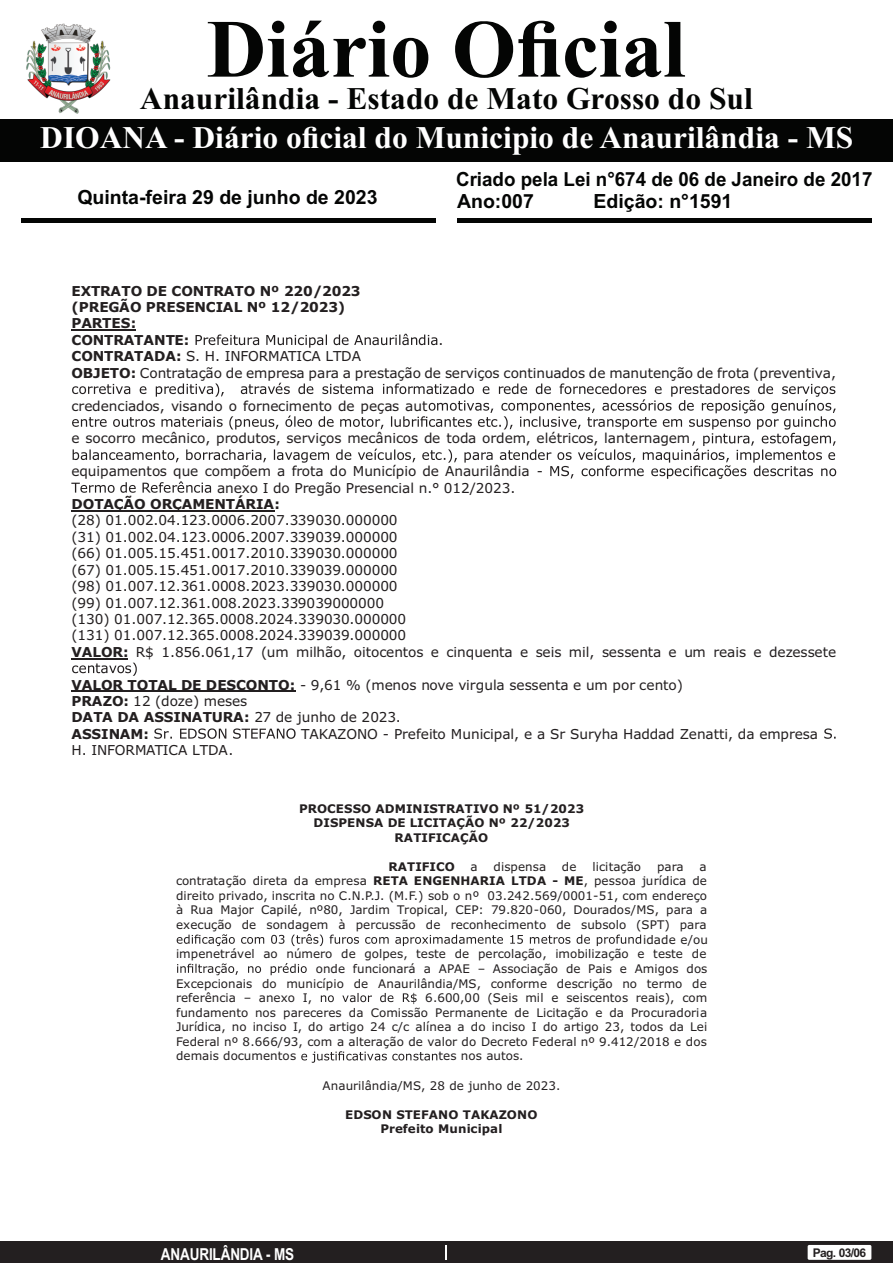
<style>
.page{position:relative;width:893px;height:1263px;background:#fff}
.page>*{position:absolute;margin:0;border:0;box-sizing:border-box;transform-origin:0 0}
.t1{font:700 82.5px "Times New Roman";color:#040504}
.t2{font:700 31.5px "Times New Roman";color:#fff}
.t3{font:700 31.5px "Times New Roman";color:#040504}
.t4{font:700 19.5px/21.8px "Arial";color:#040504;scale:.96 1}
.t5{font:700 19.5px "Arial";color:#040504}
.t6{font:700 16.5px "Arial Narrow";letter-spacing:-.01em;color:#fff}
.t7{font:13.65px/16.5px "Verdana";color:#231f20}
.t8{font:700 13.65px/16.5px "Verdana";letter-spacing:-.01em;color:#231f20}
.t9{font:700 12px "Arial";letter-spacing:-.055em;color:#231f20}
.t10{font:11.85px/14.5px "Verdana";color:#231f20;text-align:justify}
.t11{font:700 11.85px/14.5px "Verdana";color:#231f20;text-align:center}
.s1{font-weight:700}
</style>
<div class="page">
<div style="left:0;top:1242px;width:893px;height:21px;background:#231f20"></div>
<svg style="left:446px;top:1245px;width:1px;height:15px"></svg>
<div style="left:808px;top:1245px;width:63px;height:15px;background:#fff;border-radius:2px"></div>
<div style="left:0;top:119px;width:893px;height:42px;background:#040504"></div>
<hr style="left:21px;top:218px;width:415px;height:4px;background:#040504">
<hr style="left:457px;top:218px;width:415px;height:4px;background:#040504">
<img style="left:26px;top:23px;width:85px;height:91px">
<hr style="left:71px;top:329px;width:65px;height:2px;background:#231f20">
<svg style="left:196px;top:334px;width:241px;height:14px"></svg>
<svg style="left:71px;top:383px;width:765px;height:110px"></svg>
<hr style="left:71px;top:510px;width:203px;height:1px;background:#231f20">
<hr style="left:71px;top:658px;width:57px;height:1px;background:#231f20">
<svg style="left:72px;top:663px;width:65px;height:13px"></svg>
<hr style="left:71px;top:691px;width:224px;height:1px;background:#231f20">
<svg style="left:154px;top:728px;width:18px;height:11px"></svg>
<svg style="left:180px;top:728px;width:116px;height:11px"></svg>
<svg style="left:824px;top:728px;width:12px;height:11px"></svg>
<svg style="left:177px;top:934px;width:464px;height:12px"></svg>
<svg style="left:177px;top:963px;width:130px;height:12px"></svg>
<svg style="left:321px;top:993px;width:96px;height:11px"></svg>
<svg style="left:301px;top:1051px;width:136px;height:12px"></svg>
<h1 class="t1" style="left:207px;top:21px;width:480px">Diário Oficial</h1>
<h2 class="t3" style="left:140px;top:88px;width:614px">Anaurilândia - Estado de Mato Grosso do Sul</h2>
<h2 class="t2" style="left:40px;top:126px;width:814px">DIOANA - Diário oficial do Municipio de Anaurilândia - MS</h2>
<h3 class="t5" style="left:77px;top:190px;width:302px">Quinta-feira 29 de junho de 2023</h3>
<h3 class="t4" style="left:456px;top:170px;width:435px">Criado pela Lei n°674 de 06 de Janeiro de 2017<br>Ano:007</h3>
<h3 class="t5" style="left:593px;top:193px;width:140px">Edição: n°1591</h3>
<p class="t8" style="left:71px;top:284px;width:291px">EXTRATO DE CONTRATO Nº 220/2023 (PREGÃO PRESENCIAL Nº 12/2023)<br>PARTES:<br>CONTRATANTE:</p>
<p class="t7" style="left:438px;top:333px;width:6px">.</p>
<p class="t7" style="left:71px;top:349px;width:766px"><span class="s1">CONTRATADA:</span> S. H. INFORMATICA LTDA<br><span class="s1">OBJETO:</span> Contratação de empresa para a prestação de serviços continuados de manutenção de frota (preventiva,</p>
<p class="t7" style="left:71px;top:398px;width:358px">credenciados, visando o fornecimento de peças aut</p>
<p class="t7" style="left:71px;top:431px;width:620px">e socorro mecânico, produtos, serviços mecânicos de toda ordem, elétricos, lanternagem</p>
<p class="t7" style="left:217px;top:464px;width:327px;text-indent:-146px">equipamentos que compõem a frota do Município de Anaurilândia - anexo I do Pregão Presencial n.° 012/2023.</p>
<p class="t8" style="left:71px;top:497px;width:210px">DOTAÇÃO ORÇAMENTÁRIA:</p>
<p class="t7" style="left:71px;top:513px;width:766px">(28) 01.002.04.123.0006.2007.339030.000000<br>(31) 01.002.04.123.0006.2007.339039.000000<br>(66) 01.005.15.451.0017.2010.339030.000000<br>(67) 01.005.15.451.0017.2010.339039.000000<br>(98) 01.007.12.361.0008.2023.339030.000000<br>(99) 01.007.12.361.008.2023.339039000000<br>(130) 01.007.12.365.0008.2024.339030.000000<br>(131) 01.007.12.365.0008.2024.339039.000000<br><span class="s1">VALOR:</span> R$ 1.856.061,17 (um milhão, oitocentos e cinquenta e seis mil, sessenta e um reais e dezessete</p>
<p class="t7" style="left:71px;top:678px;width:613px"><span class="s1">VALOR TOTAL DE DESCONTO:</span> - 9,61 % (menos nove virgula sessenta e um por cento)<br><span class="s1">PRAZO:</span> 12 (doze) meses<br><span class="s1">DATA DA ASSINATURA:</span> 27 de junho de 2023.<br><span class="s1">ASSINAM:</span></p>
<p class="t7" style="left:301px;top:726px;width:518px">TAKAZONO - Prefeito Municipal, e a Sr Suryha Haddad Zenatti, da empresa</p>
<p class="t7" style="left:71px;top:743px;width:164px">H. INFORMATICA LTDA.</p>
<p class="t11" style="left:299px;top:802px;width:287px">PROCESSO ADMINISTRATIVO Nº 51/2023<br>DISPENSA DE LICITAÇÃO Nº 22/2023<br>RATIFICAÇÃO</p>
<p class="t11" style="left:388px;top:860px;width:68px">RATIFICO</p>
<p class="t10" style="left:471px;top:860px;width:9px">a</p>
<p class="t10" style="left:494px;top:860px;width:54px">dispensa</p>
<p class="t10" style="left:562px;top:860px;width:16px">de</p>
<p class="t10" style="left:592px;top:860px;width:50px">licitação</p>
<p class="t10" style="left:657px;top:860px;width:28px">para</p>
<p class="t10" style="left:700px;top:860px;width:9px">a</p>
<p class="t10" style="left:176px;top:875px;width:532px">contratação direta da empresa <span class="s1">RETA ENGENHARIA LTDA - ME</span>, pessoa jurídica de</p>
<p class="t10" style="left:176px;top:889px;width:533px">direito privado, inscrita no C.N.P.J. (M.F.) sob o nº 03.242.569/0001-51, com endereço</p>
<p class="t10" style="left:176px;top:904px;width:533px">à Rua Major Capilé, nº80, Jardim Tropical, CEP: 79.820-060, Dourados/MS, para a</p>
<p class="t10" style="left:176px;top:919px;width:532px">execução de sondagem à percussão de reconhecimento de subsolo (SPT) para</p>
<p class="t10" style="left:643px;top:933px;width:66px">idade e/ou</p>
<p class="t10" style="left:176px;top:948px;width:532px">impenetrável ao número de golpes, teste de percolação, imobilização e teste de</p>
<p class="t10" style="left:316px;top:962px;width:393px">onde funcionará a APAE – Associação de Pais e Amigos dos</p>
<p class="t10" style="left:176px;top:977px;width:532px">Excepcionais do município de Anaurilândia/MS, conforme descrição no termo de</p>
<p class="t10" style="left:176px;top:991px;width:138px">referência – anexo I,</p>
<p class="t10" style="left:176px;top:991px;width:533px;text-indent:249px">6.600,00 (Seis mil e seiscentos reais), com fundamento nos pareceres da Comissão Permanente de Licitação e da Procuradoria Jurídica, no inciso I, do artigo 24 c/c alínea a do inciso I do artigo 23, todos da Lei Federal nº 8.666/93, com a alteração de valor do Decreto Federal nº 9.412/2018 e dos demais documentos</p>
<p class="t10" style="left:439px;top:1050px;width:86px">tes nos autos.</p>
<p class="t10" style="left:323px;top:1079px;width:239px">Anaurilândia/MS, 28 de junho de 2023.</p>
<p class="t11" style="left:345px;top:1108px;width:194px">EDSON STEFANO TAKAZONO<br>Prefeito Municipal</p>
<p class="t6" style="left:161px;top:1248px;width:135px">ANAURILÂNDIA - MS</p>
<p class="t9" style="left:813px;top:1248px;width:55px">Pag. 03/06</p>
</div>
